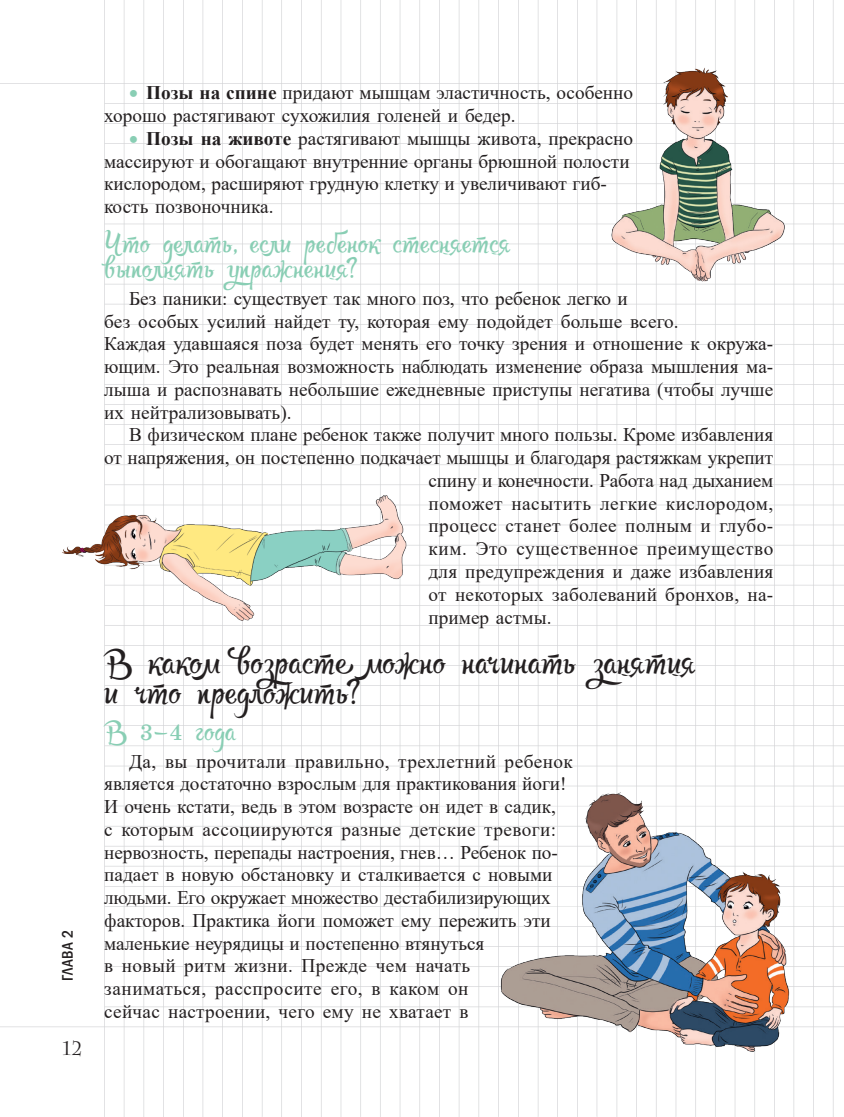
<style>
.page{position:relative;width:844px;height:1117px;background:#fff}
.page>*{position:absolute;margin:0;border:0;box-sizing:border-box;transform-origin:0 0}
.t1{font:28px/29.8px "Rupster Script Free";color:#231f20}
.t2{font:22.75px/24.5px "Rupster Script Free";color:#89ceb4}
.t3{font:19.25px/22.8px "Times New Roman";color:#231f20}
.t4{font:19.25px "Times New Roman";letter-spacing:.025em;color:#231f20}
.t5{font:19.25px "Times New Roman";letter-spacing:.02em;color:#231f20}
.t6{font:19.25px "Times New Roman";letter-spacing:.03em;color:#231f20}
.t7{font:19.25px "Barry Gothic C";color:#231f20}
.t8{font:500 condensed 15.75px "Franklin Gothic";color:#231f20}
.s1{color:#89ceb4}
.s2{font-weight:700}
.s3{font-family:"School Book New C"}
</style>
<div class="page">
<img style="left:0;top:0;width:843px;height:1116px">
<img style="left:57px;top:485px;width:371px;height:139px">
<img style="left:603px;top:66px;width:195px;height:217px">
<img style="left:498px;top:787px;width:302px;height:267px">
<p class="t8" style="left:57px;top:980px;width:52px;rotate:-90deg">Глава 2</p>
<p class="t7" style="left:62px;top:1037px;width:22px">12</p>
<p class="t3" style="left:104px;top:81px;width:530px;text-indent:25px"><span class="s1">•</span> <span class="s2">Позы на спине</span> придают мышцам эластичность, особенно хорошо растягивают сухожилия голеней и бедер.</p>
<p class="t3" style="left:104px;top:126px;width:530px;text-indent:25px"><span class="s1">•</span> <span class="s2">Позы на животе</span> растягивают мышцы живота, прекрасно массируют и обогащают внутренние органы брюшной полости кислородом, расширяют грудную клетку и увеличивают гиб&shy;кость позвоночника.</p>
<p class="t2" style="left:104px;top:232px;width:408px">Что делать, если ребенок стесняется выполнять упражнения?</p>
<p class="t3" style="left:104px;top:286px;width:670px;text-indent:25px">Без паники: существует так много поз, что ребенок легко и<br>без особых усилий найдет ту, которая ему подойдет больше всего.<br>Каждая удавшаяся поза будет менять его точку зрения и отношение к окружа&shy;ющим. Это реальная возможность наблюдать изменение образа мышления ма&shy;лыша и распознавать небольшие ежедневные приступы негатива (чтобы лучше их нейтрализовывать).</p>
<p class="t3" style="left:129px;top:423px;width:645px">В физическом плане ребенок также получит много пользы. Кроме избавления</p>
<p class="t3" style="left:104px;top:445px;width:670px">от напряжения, он постепенно подкачает мышцы и благодаря растяжкам укрепит</p>
<p class="t3" style="left:428px;top:468px;width:346px">спину и конечности. Работа над дыханием</p>
<p class="t4" style="left:428px;top:489px;width:346px">поможет насытить легкие кислородом,</p>
<p class="t5" style="left:428px;top:512px;width:346px">процесс станет более полным и глубо-</p>
<p class="t6" style="left:428px;top:535px;width:346px">ким. Это существенное преимущество</p>
<p class="t3" style="left:428px;top:559px;width:346px">для предупреждения и даже избавления</p>
<p class="t3" style="left:428px;top:582px;width:346px">от некоторых заболеваний бронхов, на-</p>
<p class="t3" style="left:428px;top:605px;width:124px">пример астмы.</p>
<h1 class="t1" style="left:104px;top:648px;width:593px">В каком возрасте можно начинать занятия и что предложить?</h1>
<p class="t2" style="left:104px;top:719px;width:133px">В <span class="s3">3</span>–<span class="s3">4</span> года</p>
<p class="t3" style="left:104px;top:749px;width:470px;text-indent:25px">Да, вы прочитали правильно, трехлетний ребенок является достаточно взрослым для практикования йоги!<br>И очень кстати, ведь в этом возрасте он идет в садик,<br>с которым ассоциируются разные детские тревоги: нервозность, перепады настроения, гнев… Ребенок по&shy;падает в новую обстановку и сталкивается с новыми людьми. Его окружает множество дестабилизирующих факторов. Практика йоги поможет ему пережить эти маленькие неурядицы и постепенно втянуться<br>в новый ритм жизни. Прежде чем начать заниматься, расспросите его, в каком он<br>сейчас настроении, чего ему не хватает в</p>
</div>
